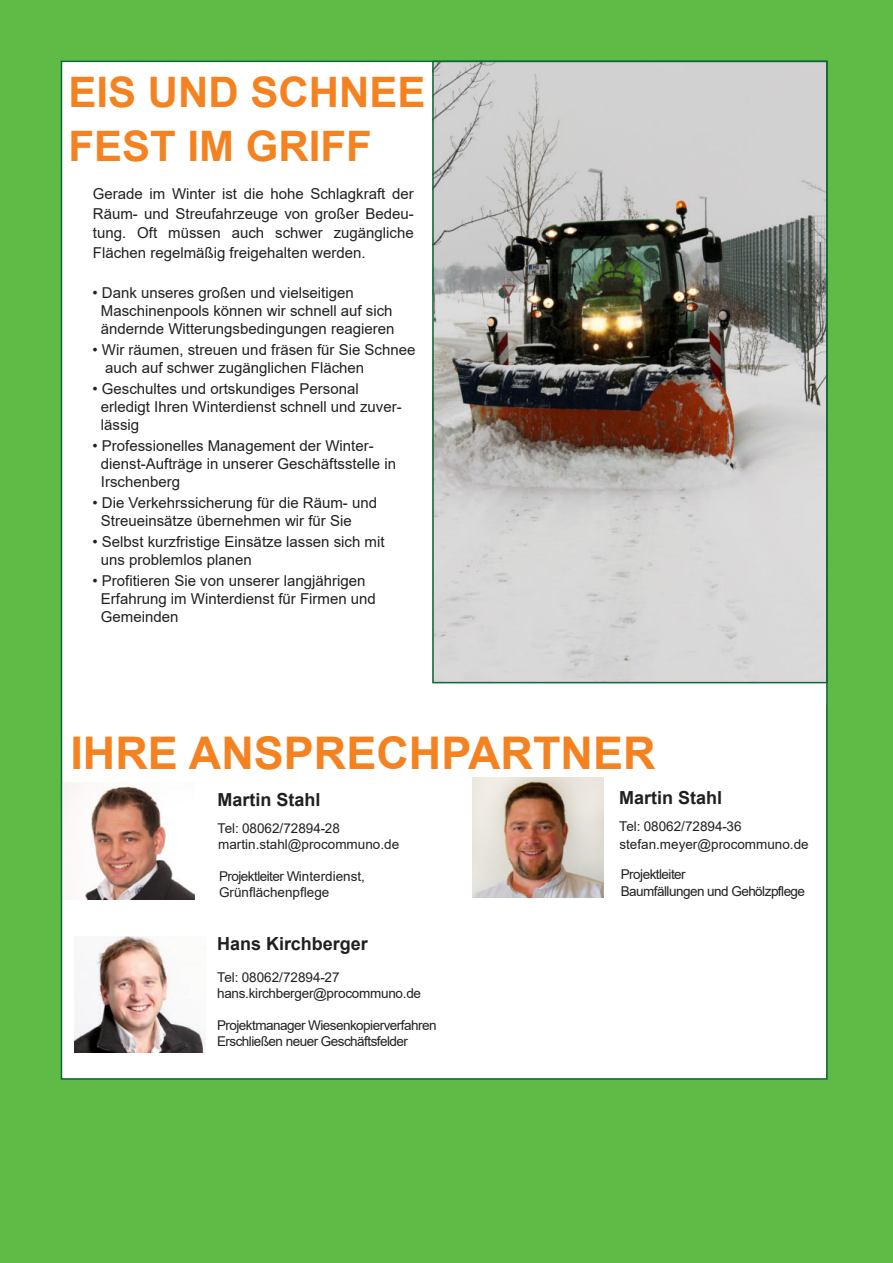
<style>
.page{position:relative;width:893px;height:1263px;background:#60bb46}
.page>*{position:absolute;margin:0;border:0;box-sizing:border-box;transform-origin:0 0}
.t1{font:700 45px "Arial";color:#f58220}
.t2{font:700 42px/53.4px "Arial";color:#f58220}
.t3{font:700 18px "Arial";color:#231f20}
.t4{font:15px/18px "Arial";color:#231f20}
.t5{font:13.5px/15.9px "Arial";color:#231f20}
.t6{font:13.5px/16.2px "Arial";letter-spacing:-.04em;color:#231f20}
.t7{font:13.5px/16px "Arial";letter-spacing:-.02em;color:#231f20}
</style>
<div class="page">
<div style="left:61px;top:683px;width:764px;height:396px;background:#fff"></div>
<div style="left:61px;top:61px;width:766px;height:644px;background:#fff"></div>
<img style="left:74px;top:936px;width:132px;height:116px">
<img style="left:64px;top:783px;width:131px;height:116px">
<img style="left:435px;top:64px;width:390px;height:616px">
<div style="left:432px;top:61px;width:396px;height:622px;border:2px solid #0c6638"></div>
<img style="left:472px;top:777px;width:131px;height:120px">
<h2 class="t2" style="left:69px;top:70px;width:359px">EIS UND SCHNEE<br>FEST IM GRIFF</h2>
<p class="t4" style="left:93px;top:186px;width:322px;line-height:19.5px;text-align:justify">Gerade im Winter ist die hohe Schlagkraft der Räum- und Streufahrzeuge von großer Bedeu&shy;tung. Oft müssen auch schwer zugängliche Flächen regelmäßig freigehalten werden.</p>
<p class="t4" style="left:101px;top:285px;width:295px;text-indent:-8px">ï Dank unseres großen und vielseitigen<br>Maschinenpools können wir schnell auf sich ändernde Witterungsbedingungen reagieren</p>
<p class="t4" style="left:105px;top:342px;width:312px;text-indent:-13px">ï Wir räumen, streuen und fräsen für Sie Schnee auch auf schwer zugänglichen Flächen</p>
<p class="t4" style="left:101px;top:381px;width:302px;text-indent:-8px">ï Geschultes und ortskundiges Personal erledigt Ihren Winterdienst schnell und zuver&shy;lässig</p>
<p class="t4" style="left:101px;top:438px;width:297px;text-indent:-8px">ï Professionelles Management der Winter&shy;dienst-Aufträge in unserer Geschäftsstelle in<br>Irschenberg</p>
<p class="t4" style="left:101px;top:495px;width:278px;text-indent:-8px">ï Die Verkehrssicherung für die Räum- und<br>Streueinsätze übernehmen wir für Sie</p>
<p class="t4" style="left:101px;top:534px;width:285px;text-indent:-8px">ï Selbst kurzfristige Einsätze lassen sich mit uns problemlos planen</p>
<p class="t4" style="left:101px;top:573px;width:277px;text-indent:-8px">ï Profitieren Sie von unserer langjährigen<br>Erfahrung im Winterdienst für Firmen und<br>Gemeinden</p>
<h1 class="t1" style="left:70px;top:736px;width:587px">IHRE ANSPRECHPARTNER</h1>
<p class="t3" style="left:217px;top:792px;width:105px">Martin Stahl</p>
<p class="t5" style="left:217px;top:821px;width:183px">Tel: 08062/72894-28 martin.stahl@procommuno.de</p>
<p class="t5" style="left:219px;top:869px;width:147px">Projektleiter Winterdienst,<br>Grünflächenpflege</p>
<p class="t3" style="left:217px;top:937px;width:152px">Hans Kirchberger</p>
<p class="t7" style="left:217px;top:970px;width:205px">Tel: 08062/72894-27 hans.kirchberger@procommuno.de</p>
<p class="t6" style="left:217px;top:1018px;width:221px">Projektmanager Wiesenkopierverfahren<br>Erschließen neuer Geschäftsfelder</p>
<p class="t3" style="left:619px;top:791px;width:105px">Martin Stahl</p>
<p class="t5" style="left:619px;top:820px;width:124px">Tel: 08062/72894-36</p>
<p class="t6" style="left:621px;top:868px;width:186px">Projektleiter<br>Baumfällungen und Gehölzpflege</p>
<p class="t5" style="left:619px;top:837px;width:191px">stefan.meyer@procommuno.de</p>
</div>
